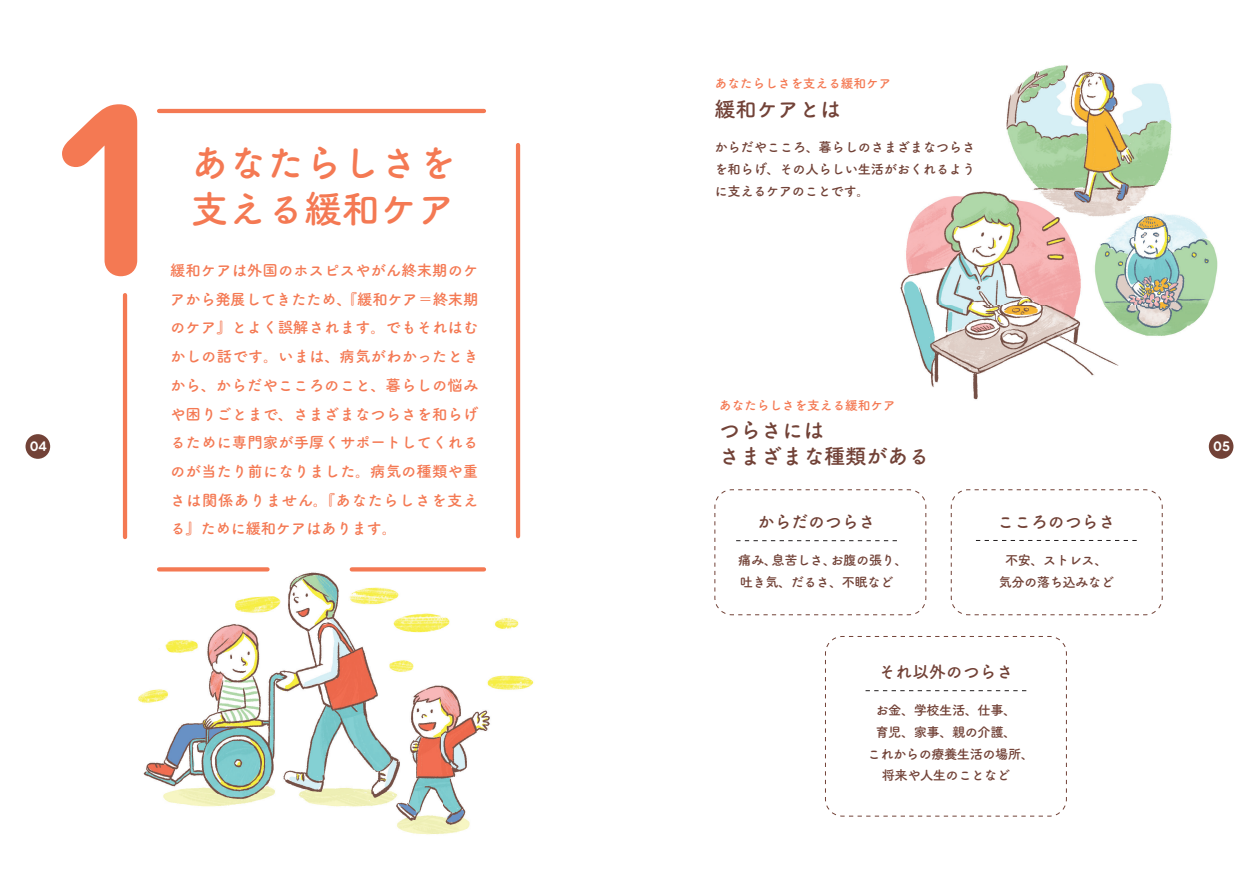
<style>
.page{position:relative;width:1259px;height:893px;background:#fff}
.page>*{position:absolute;margin:0;border:0;box-sizing:border-box;transform-origin:0 0}
.t1{font:600 265.8px "Volte Rounded";color:#f47953}
.t2{font:38.25px/46.8px "Tsuku A Rd Gothic Std B";letter-spacing:-.01em;color:#f47953}
.t3{font:21.3px/25.5px "Tsuku A Rd Gothic Std B";letter-spacing:-.01em;color:#724237}
.t4{font:16.95px "Tsuku A Rd Gothic Std B";letter-spacing:-.01em;color:#724237}
.t5{font:15.45px/28.7px "Tsuku A Rd Gothic Std B";color:#f47953;text-align:justify}
.t6{font:600 14.85px "Volte Rounded";color:#fff}
.t7{font:13.35px/21.8px "Tsuku A Rd Gothic Std B";letter-spacing:-.04em;color:#724237;text-align:justify}
.t8{font:12.75px "Tsuku A Rd Gothic Std B";letter-spacing:-.01em;color:#f47953}
</style>
<div class="page">
<img style="left:900px;top:65px;width:318px;height:335px">
<img style="left:138px;top:567px;width:396px;height:268px">
<div style="left:26px;top:434px;width:24px;height:25px;background:#724237;border-radius:50%"></div>
<div style="left:1208px;top:434px;width:25px;height:25px;background:#724237;border-radius:50%"></div>
<hr style="left:123px;top:295px;width:4px;height:242px;background:#f47953">
<hr style="left:159px;top:109px;width:325px;height:4px;background:#f47953">
<svg style="left:159px;top:567px;width:108px;height:4px"></svg>
<svg style="left:714px;top:489px;width:212px;height:126px"></svg>
<svg style="left:950px;top:489px;width:213px;height:126px"></svg>
<svg style="left:825px;top:636px;width:242px;height:181px"></svg>
<svg style="left:352px;top:567px;width:132px;height:4px"></svg>
<hr style="left:516px;top:145px;width:4px;height:391px;background:#f47953">
<p class="t8" style="left:714px;top:73px;width:178px">あなたらしさを支える緩和ケア</p>
<h1 class="t1" style="left:48px;top:32px;width:119px">1</h1>
<h3 class="t3" style="left:714px;top:94px;width:128px">緩和ケアとは</h3>
<p class="t7" style="left:714px;top:135px;width:262px">からだやこころ、暮らしのさまざまなつらさを和らげ、その人らしい生活がおくれるように支えるケアのことです。</p>
<h2 class="t2" style="left:190px;top:136px;width:267px">あなたらしさを支える緩和ケア</h2>
<p class="t5" style="left:170px;top:255px;width:310px">緩和ケアは外国のホスピスやがん終末期のケアから発展してきたため、『緩和ケア＝終末期のケア』とよく誤解されます。でもそれはむかしの話です。いまは、病気がわかったときから、からだやこころのこと、暮らしの悩みや困りごとまで、さまざまなつらさを和らげるために専門家が手厚くサポートしてくれるのが当たり前になりました。病気の種類や重さは関係ありません。『あなたらしさを支える』ために緩和ケアはあります。</p>
<p class="t8" style="left:719px;top:396px;width:178px">あなたらしさを支える緩和ケア</p>
<h3 class="t3" style="left:719px;top:416px;width:212px">つらさには<br>さまざまな種類がある</h3>
<p class="t6" style="left:30px;top:438px;width:19px">04</p>
<p class="t6" style="left:1213px;top:438px;width:18px">05</p>
<p class="t4" style="left:757px;top:509px;width:120px">からだのつらさ</p>
<p class="t4" style="left:997px;top:509px;width:120px">こころのつらさ</p>
<p class="t7" style="left:738px;top:548px;width:171px">痛み、息苦しさ、お腹の張り、吐き気、だるさ、不眠など</p>
<p class="t7" style="left:998px;top:548px;width:117px;text-align:center">不安、ストレス、気分の落ち込みなど</p>
<p class="t4" style="left:878px;top:659px;width:136px">それ以外のつらさ</p>
<p class="t7" style="left:875px;top:698px;width:142px">お金、学校生活、仕事、</p>
<p class="t7" style="left:875px;top:720px;width:142px">育児、家事、親の介護、</p>
<p class="t7" style="left:867px;top:742px;width:168px">これからの療養生活の場所、</p>
<p class="t7" style="left:882px;top:764px;width:130px">将来や人生のことなど</p>
</div>
